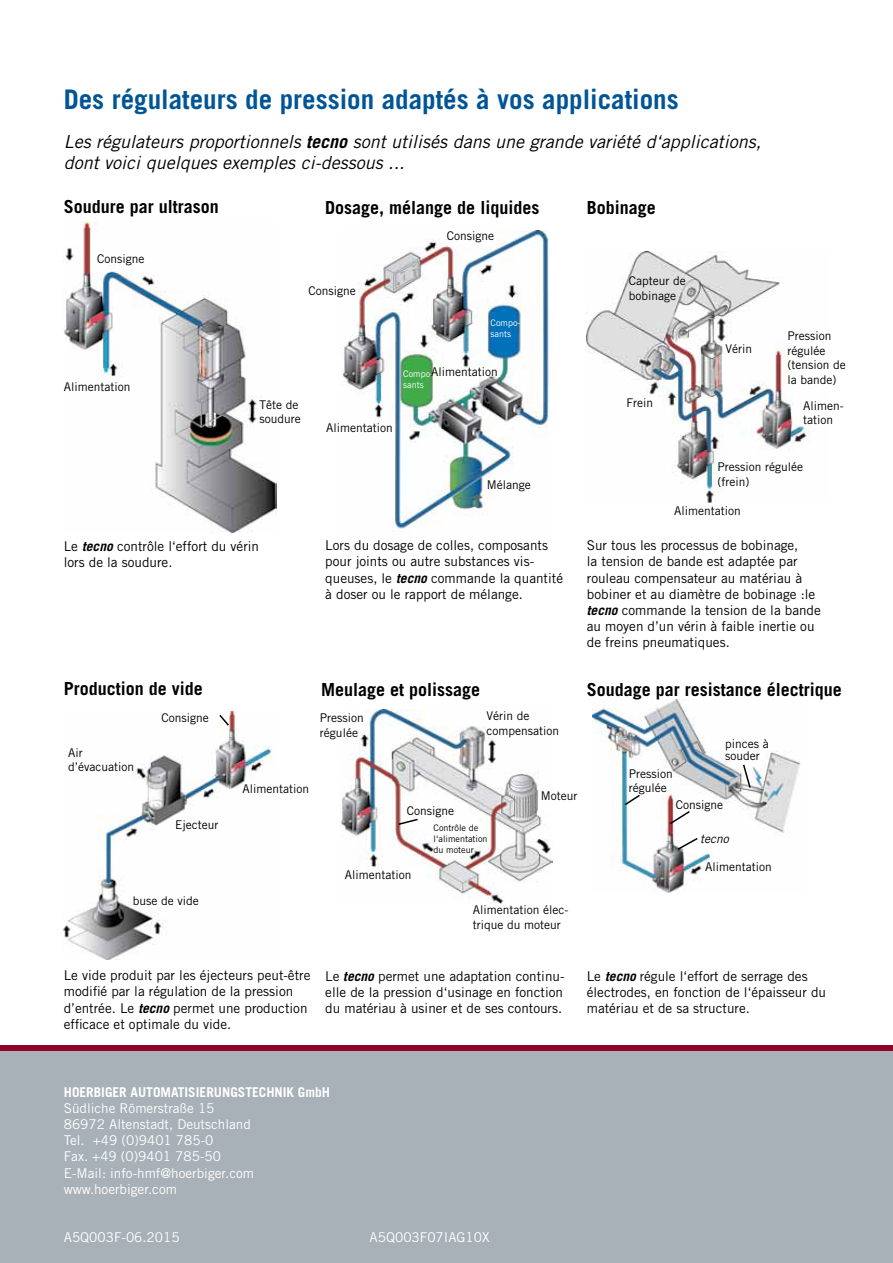
<style>
.page{position:relative;width:893px;height:1263px;background:#fff}
.page>*{position:absolute;margin:0;border:0;box-sizing:border-box;transform-origin:0 0}
.t1{font:700 27px "Trade Gothic";color:#005596}
.t2{font:italic 18px/21.6px "Trade Gothic";color:#000}
.t3{font:700 18px "Trade Gothic";color:#000}
.t4{font:13.5px/16.2px "Trade Gothic";color:#000}
.t5{font:13.5px/16.2px "Trade Gothic";color:#fff}
.t6{font:700 13.5px "Trade Gothic";color:#fff}
.t7{font:12px/14.4px "Trade Gothic";color:#000}
.t8{font:italic 12px "Trade Gothic";color:#000}
.t9{font:9px/10.8px "Trade Gothic";color:#000}
.t10{font:9px/10.8px "Trade Gothic";color:#fff}
.s1{font-weight:700}
.s2{font-weight:700;font-style:italic}
</style>
<div class="page">
<div style="left:0;top:1045px;width:893px;height:6px;background:#910028"></div>
<div style="left:0;top:1051px;width:893px;height:212px;background:#a7b1b7"></div>
<img style="left:64px;top:222px;width:212px;height:312px">
<img style="left:340px;top:230px;width:209px;height:303px">
<img style="left:585px;top:252px;width:226px;height:251px">
<img style="left:64px;top:712px;width:208px;height:248px">
<img style="left:340px;top:710px;width:213px;height:193px">
<img style="left:592px;top:700px;width:208px;height:193px">
<svg style="left:218px;top:713px;width:13px;height:14px"></svg>
<svg style="left:397px;top:818px;width:22px;height:8px"></svg>
<svg style="left:623px;top:793px;width:19px;height:14px"></svg>
<svg style="left:742px;top:763px;width:10px;height:26px"></svg>
<svg style="left:676px;top:836px;width:23px;height:15px"></svg>
<svg style="left:668px;top:809px;width:23px;height:17px"></svg>
<h1 class="t1" style="left:64px;top:83px;width:616px">Des régulateurs de pression adaptés à vos applications</h1>
<h2 class="t2" style="left:64px;top:130px;width:699px">Les régulateurs proportionnels <span class="s1">tecno</span> sont utilisés dans une grande variété d‘applications, dont voici quelques exemples ci-dessous ...</h2>
<h2 class="t3" style="left:64px;top:196px;width:156px">Soudure par ultrason</h2>
<h2 class="t3" style="left:325px;top:196px;width:216px">Dosage, mélange de liquides</h2>
<h2 class="t3" style="left:587px;top:196px;width:71px">Bobinage</h2>
<p class="t7" style="left:97px;top:251px;width:49px">Consigne</p>
<p class="t7" style="left:447px;top:229px;width:49px">Consigne</p>
<p class="t7" style="left:64px;top:380px;width:68px">Alimentation</p>
<p class="t7" style="left:309px;top:283px;width:49px">Consigne</p>
<p class="t10" style="left:491px;top:317px;width:31px">Compo&shy;sants</p>
<p class="t7" style="left:259px;top:397px;width:43px">Tête de soudure</p>
<p class="t7" style="left:431px;top:364px;width:68px">Alimentation</p>
<p class="t10" style="left:403px;top:369px;width:31px">Compo&shy;sants</p>
<p class="t7" style="left:326px;top:420px;width:68px">Alimentation</p>
<p class="t7" style="left:487px;top:477px;width:46px">Mélange</p>
<p class="t7" style="left:629px;top:273px;width:58px">Capteur de bobinage</p>
<p class="t7" style="left:626px;top:395px;width:28px">Frein</p>
<p class="t7" style="left:725px;top:342px;width:28px">Vérin</p>
<p class="t7" style="left:788px;top:329px;width:60px">Pression régulée (tension de la bande)</p>
<p class="t7" style="left:803px;top:398px;width:42px">Alimen&shy;tation</p>
<p class="t7" style="left:718px;top:460px;width:87px">Pression régulée (frein)</p>
<p class="t7" style="left:674px;top:504px;width:68px">Alimentation</p>
<p class="t4" style="left:64px;top:538px;width:197px">Le <span class="s2">tecno</span> contrôle l‘effort du vérin lors de la soudure.</p>
<p class="t4" style="left:325px;top:537px;width:239px">Lors du dosage de colles, composants pour joints ou autre substances vis&shy;queuses, le <span class="s2">tecno</span> commande la quantité à doser ou le rapport de mélange.</p>
<p class="t4" style="left:587px;top:537px;width:235px">Sur tous les processus de bobinage,<br>la tension de bande est adaptée par rouleau compensateur au matériau à bobiner et au diamètre de bobinage :le <span class="s2">tecno</span> commande la tension de la bande au moyen d’un vérin à faible inertie ou de freins pneumatiques.</p>
<h2 class="t3" style="left:64px;top:678px;width:141px">Production de vide</h2>
<h2 class="t3" style="left:321px;top:678px;width:161px">Meulage et polissage</h2>
<h2 class="t3" style="left:587px;top:678px;width:257px">Soudage par resistance électrique</h2>
<p class="t7" style="left:68px;top:745px;width:68px">Air d’évacuation</p>
<p class="t7" style="left:162px;top:711px;width:49px">Consigne</p>
<p class="t7" style="left:175px;top:818px;width:45px">Ejecteur</p>
<p class="t7" style="left:133px;top:893px;width:67px">buse de vide</p>
<p class="t7" style="left:320px;top:711px;width:45px">Pression régulée</p>
<p class="t7" style="left:486px;top:709px;width:74px">Vérin de compensation</p>
<p class="t7" style="left:242px;top:782px;width:68px">Alimentation</p>
<p class="t7" style="left:407px;top:804px;width:49px">Consigne</p>
<p class="t7" style="left:345px;top:867px;width:68px">Alimentation</p>
<p class="t9" style="left:434px;top:823px;width:56px">Contrôle de l‘alimentation du moteur</p>
<p class="t7" style="left:541px;top:788px;width:38px">Moteur</p>
<p class="t7" style="left:473px;top:903px;width:97px">Alimentation élec&shy;trique du moteur</p>
<p class="t7" style="left:629px;top:766px;width:45px">Pression régulée</p>
<p class="t7" style="left:725px;top:738px;width:45px;line-height:12px">pinces à souder</p>
<p class="t7" style="left:676px;top:797px;width:49px">Consigne</p>
<p class="t8" style="left:700px;top:832px;width:30px">tecno</p>
<p class="t7" style="left:705px;top:859px;width:68px">Alimentation</p>
<p class="t4" style="left:64px;top:967px;width:248px">Le vide produit par les éjecteurs peut-être modifié par la régulation de la pression d’entrée. Le <span class="s2">tecno</span> permet une production efficace et optimale du vide.</p>
<p class="t4" style="left:325px;top:968px;width:241px;text-align:justify">Le <span class="s2">tecno</span> permet une adaptation continu&shy;elle de la pression d‘usinage en fonction du matériau à usiner et de ses contours.</p>
<p class="t4" style="left:587px;top:968px;width:241px">Le <span class="s2">tecno</span> régule l‘effort de serrage des électrodes, en fonction de l‘épaisseur du matériau et de sa structure.</p>
<p class="t6" style="left:64px;top:1083px;width:268px">HOERBIGER AUTOMATISIERUNGSTECHNIK GmbH</p>
<p class="t5" style="left:64px;top:1100px;width:192px">Südliche Römerstraße 15<br>86972 Altenstadt, Deutschland<br>Tel. +49 (0)9401 785-0<br>Fax. +49 (0)9401 785-50<br>E-Mail: info-hmf@hoerbiger.com www.hoerbiger.com</p>
<p class="t5" style="left:64px;top:1229px;width:117px">A5Q003F-06.2015</p>
<p class="t5" style="left:370px;top:1229px;width:122px">A5Q003F07IAG10X</p>
</div>
